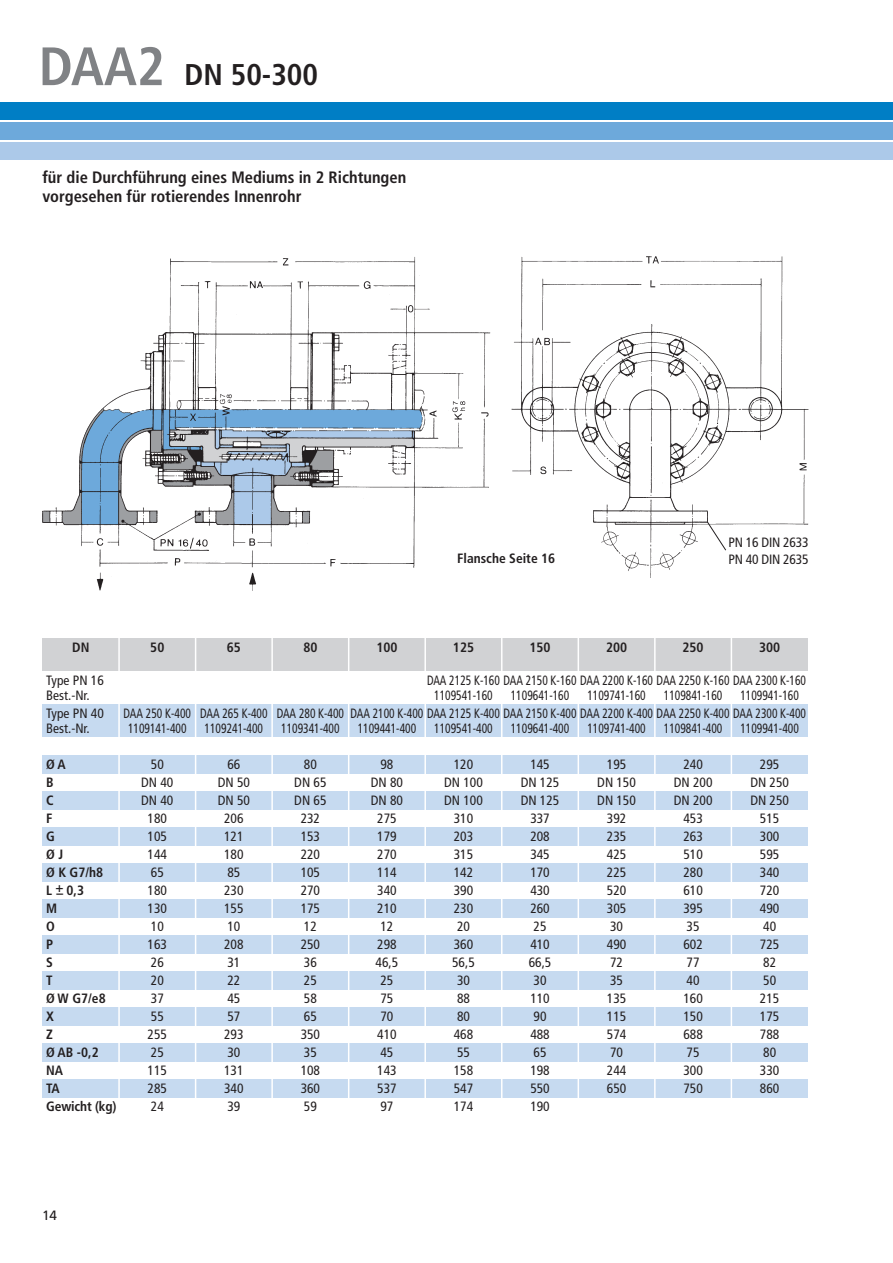
<style>
.page{position:relative;width:893px;height:1263px;background:#fff}
.page>*{position:absolute;margin:0;border:0;box-sizing:border-box;transform-origin:0 0}
.t1{font:700 condensed 30px "Frutiger";color:#231f20}
.t2{font:700 condensed 16.5px/19.5px "Frutiger";color:#231f20}
.t3{font:condensed 13.5px/18px "Frutiger";color:#231f20;text-align:center}
.t4{font:condensed 13.5px/15px "Frutiger";color:#231f20;text-align:center;scale:.85 1}
.t5{font:700 condensed 13.5px/18px "Frutiger";color:#231f20}
.t6{font:13.5px "Frutiger";color:#231f20}
.s1{font-size:54px;color:#808285}
</style>
<div class="page">
<img style="left:42px;top:257px;width:449px;height:334px">
<div style="left:0;top:102px;width:893px;height:18px;background:#007ec5"></div>
<div style="left:0;top:122px;width:893px;height:18px;background:#6da9db"></div>
<div style="left:0;top:142px;width:893px;height:18px;background:#acc9e9"></div>
<div style="left:43px;top:638px;width:765px;height:33px;background:#d1d2d4"></div>
<div style="left:43px;top:704px;width:765px;height:33px;background:#c6daf0"></div>
<hr style="left:118px;top:631px;width:2px;height:131px;background:#fff">
<hr style="left:195px;top:631px;width:1px;height:131px;background:#fff">
<hr style="left:271px;top:631px;width:2px;height:131px;background:#fff">
<hr style="left:348px;top:631px;width:1px;height:131px;background:#fff">
<hr style="left:424px;top:631px;width:2px;height:131px;background:#fff">
<hr style="left:501px;top:631px;width:1px;height:131px;background:#fff">
<hr style="left:578px;top:631px;width:1px;height:131px;background:#fff">
<hr style="left:654px;top:631px;width:2px;height:131px;background:#fff">
<hr style="left:731px;top:631px;width:1px;height:131px;background:#fff">
<div style="left:43px;top:755px;width:765px;height:18px;background:#c6daf0"></div>
<div style="left:43px;top:791px;width:765px;height:18px;background:#c6daf0"></div>
<div style="left:43px;top:827px;width:765px;height:18px;background:#c6daf0"></div>
<div style="left:43px;top:863px;width:765px;height:18px;background:#c6daf0"></div>
<div style="left:43px;top:899px;width:765px;height:18px;background:#c6daf0"></div>
<div style="left:43px;top:935px;width:765px;height:18px;background:#c6daf0"></div>
<div style="left:43px;top:971px;width:765px;height:18px;background:#c6daf0"></div>
<div style="left:43px;top:1007px;width:765px;height:18px;background:#c6daf0"></div>
<div style="left:43px;top:1043px;width:765px;height:18px;background:#c6daf0"></div>
<div style="left:43px;top:1079px;width:765px;height:18px;background:#c6daf0"></div>
<hr style="left:118px;top:749px;width:2px;height:389px;background:#fff">
<hr style="left:195px;top:749px;width:1px;height:389px;background:#fff">
<hr style="left:271px;top:749px;width:2px;height:389px;background:#fff">
<hr style="left:348px;top:749px;width:1px;height:389px;background:#fff">
<hr style="left:424px;top:749px;width:2px;height:389px;background:#fff">
<hr style="left:501px;top:749px;width:1px;height:389px;background:#fff">
<hr style="left:578px;top:749px;width:1px;height:389px;background:#fff">
<hr style="left:654px;top:749px;width:2px;height:389px;background:#fff">
<hr style="left:731px;top:749px;width:1px;height:389px;background:#fff">
<img style="left:511px;top:256px;width:298px;height:322px">
<svg style="left:706px;top:521px;width:21px;height:30px"></svg>
<h1 class="t1" style="left:39px;top:63px;width:281px"><span class="s1">DAA2</span> DN 50-300</h1>
<p class="t2" style="left:42px;top:168px;width:365px">für die Durchführung eines Mediums in 2 Richtungen vorgesehen für rotierendes Innenrohr</p>
<p class="t5" style="left:457px;top:550px;width:100px">Flansche Seite 16</p>
<p class="t3" style="left:728px;top:535px;width:82px;line-height:16.5px;text-align:left">PN 16 DIN 2633<br>PN 40 DIN 2635</p>
<p class="t5" style="left:72px;top:639px;width:19px">DN</p>
<p class="t3" style="left:46px;top:674px;width:59px;line-height:15px;text-align:left">Type PN 16<br>Best.-Nr.</p>
<p class="t3" style="left:46px;top:707px;width:59px;line-height:15px;text-align:left">Type PN 40<br>Best.-Nr.</p>
<p class="t5" style="left:46px;top:757px;width:72px">ØA<br>B<br>C<br>F<br>G<br>Ø J<br>Ø K G7/h8<br>L +– 0,3<br>M<br>O<br>P<br>S<br>T<br>Ø W G7/e8<br>X<br>Z<br>Ø AB -0,2<br>NA<br>TA<br>Gewicht (kg)</p>
<p class="t5" style="left:150px;top:639px;width:16px">50</p>
<p class="t4" style="left:124px;top:707px;width:81px">DAA 250 K-400<br>1109141-400</p>
<p class="t5" style="left:227px;top:639px;width:16px">65</p>
<p class="t4" style="left:200px;top:707px;width:81px">DAA 265 K-400<br>1109241-400</p>
<p class="t5" style="left:303px;top:639px;width:16px">80</p>
<p class="t5" style="left:376px;top:639px;width:23px">100</p>
<p class="t5" style="left:453px;top:639px;width:23px">125</p>
<p class="t4" style="left:434px;top:674px;width:439px;text-align:left;text-indent:-7px">DAA 2125 K-160 DAA 2150 K-160 DAA 2200 K-160 DAA 2250 K-160 DAA 2300 K-160<br>1109541-160</p>
<p class="t4" style="left:434px;top:722px;width:70px">1109541-400</p>
<p class="t5" style="left:529px;top:639px;width:23px">150</p>
<p class="t4" style="left:511px;top:689px;width:70px">1109641-160</p>
<p class="t4" style="left:511px;top:722px;width:70px">1109641-400</p>
<p class="t5" style="left:606px;top:639px;width:23px">200</p>
<p class="t4" style="left:587px;top:689px;width:70px">1109741-160</p>
<p class="t4" style="left:587px;top:722px;width:70px">1109741-400</p>
<p class="t5" style="left:683px;top:639px;width:23px">250</p>
<p class="t4" style="left:664px;top:689px;width:70px">1109841-160</p>
<p class="t4" style="left:664px;top:722px;width:70px">1109841-400</p>
<p class="t5" style="left:759px;top:639px;width:23px">300</p>
<p class="t4" style="left:740px;top:689px;width:70px">1109941-160</p>
<p class="t4" style="left:740px;top:722px;width:70px">1109941-400</p>
<p class="t4" style="left:358px;top:707px;width:529px;text-align:left;text-indent:-7px">DAA 2100 K-400 DAA 2125 K-400 DAA 2150 K-400 DAA 2200 K-400 DAA 2250 K-400 DAA 2300 K-400<br>1109441-400</p>
<p class="t4" style="left:277px;top:707px;width:81px">DAA 280 K-400<br>1109341-400</p>
<p class="t3" style="left:141px;top:757px;width:34px">50<br>DN 40<br>DN 40<br>180<br>105<br>144<br>65<br>180<br>130<br>10<br>163<br>26<br>20<br>37<br>55<br>255<br>25<br>115<br>285<br>24</p>
<p class="t3" style="left:218px;top:757px;width:34px">66<br>DN 50<br>DN 50<br>206<br>121<br>180<br>85<br>230<br>155<br>10<br>208<br>31<br>22<br>45<br>57<br>293<br>30<br>131<br>340<br>39</p>
<p class="t3" style="left:294px;top:757px;width:34px">80<br>DN 65<br>DN 65<br>232<br>153<br>220<br>105<br>270<br>175<br>12<br>250<br>36<br>25<br>58<br>65<br>350<br>35<br>108<br>360<br>59</p>
<p class="t3" style="left:371px;top:757px;width:34px">98<br>DN 80<br>DN 80<br>275<br>179<br>270<br>114<br>340<br>210<br>12<br>298<br>46,5<br>25<br>75<br>70<br>410<br>45<br>143<br>537<br>97</p>
<p class="t3" style="left:444px;top:757px;width:40px">120<br>DN 100<br>DN 100<br>310<br>203<br>315<br>142<br>390<br>230<br>20<br>360<br>56,5<br>30<br>88<br>80<br>468<br>55<br>158<br>547<br>174</p>
<p class="t3" style="left:521px;top:757px;width:40px">145<br>DN 125<br>DN 125<br>337<br>208<br>345<br>170<br>430<br>260<br>25<br>410<br>66,5<br>30<br>110<br>90<br>488<br>65<br>198<br>550<br>190</p>
<p class="t3" style="left:597px;top:757px;width:40px">195<br>DN 150<br>DN 150<br>392<br>235<br>425<br>225<br>520<br>305<br>30<br>490<br>72<br>35<br>135<br>115<br>574<br>70<br>244<br>650</p>
<p class="t3" style="left:674px;top:757px;width:40px">240<br>DN 200<br>DN 200<br>453<br>263<br>510<br>280<br>610<br>395<br>35<br>602<br>77<br>40<br>160<br>150<br>688<br>75<br>300<br>750</p>
<p class="t3" style="left:750px;top:757px;width:40px">295<br>DN 250<br>DN 250<br>515<br>300<br>595<br>340<br>720<br>490<br>40<br>725<br>82<br>50<br>215<br>175<br>788<br>80<br>330<br>860</p>
<p class="t6" style="left:42px;top:1210px;width:17px">14</p>
</div>
